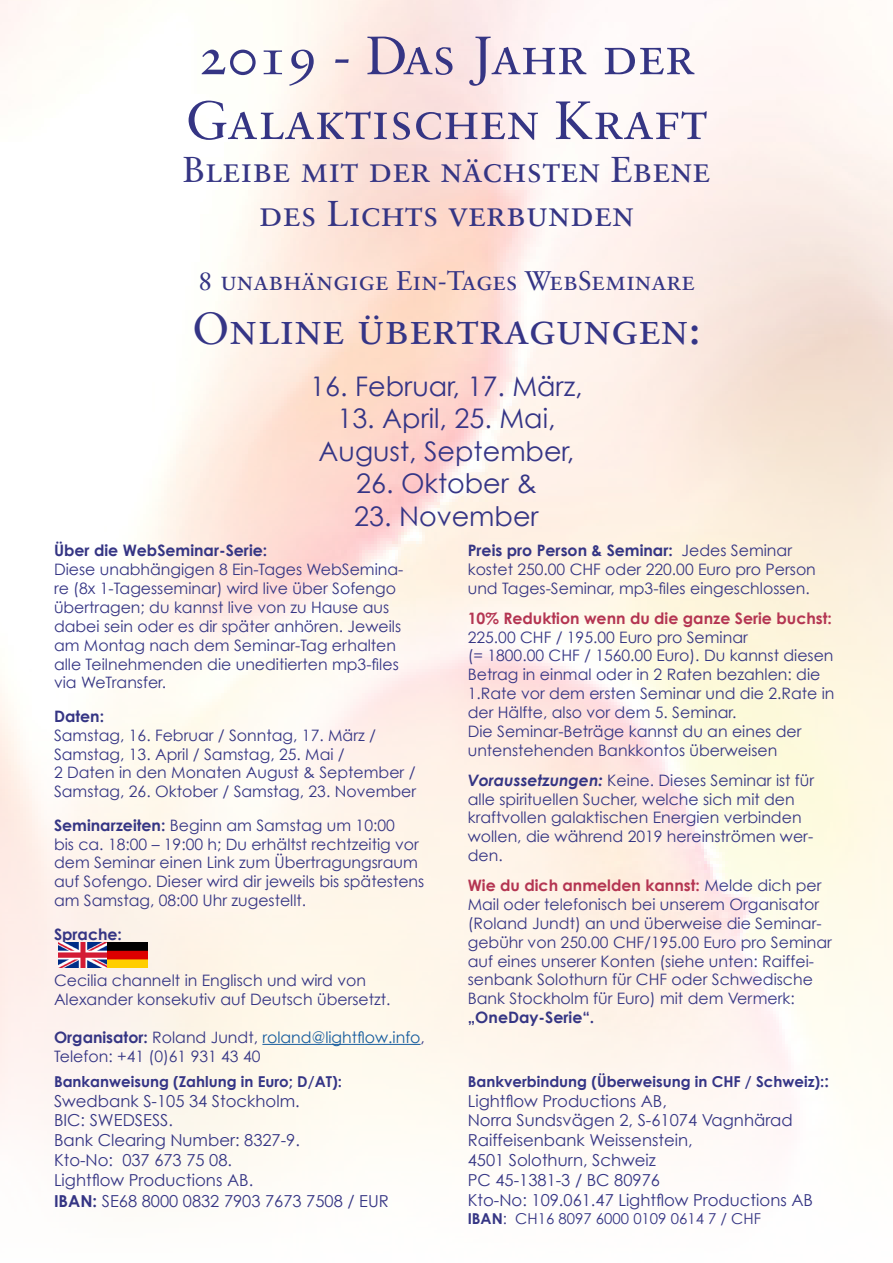
<style>
.page{position:relative;width:893px;height:1263px;background:#fff}
.page>*{position:absolute;margin:0;border:0;box-sizing:border-box;transform-origin:0 0}
.t1{font:54px "Sabon Roman SC";color:#353584}
.t2{font:45px "Sabon Roman SC";color:#353586}
.t3{font:36px "Sabon Roman SC";color:#353584}
.t4{font:27px "Century Gothic";color:#353586}
.t5{font:27px "Sabon Roman SC";color:#353586}
.t6{font:16.5px "Century Gothic";color:#353584}
.t7{font:15.75px/18.9px "Century Gothic";color:#353584}
.t8{font:700 15.75px "Century Gothic";color:#353584}
.t9{font:700 15.75px/18.9px "Century Gothic";color:#b43552}
.t10{font:15.75px "Century Gothic";color:#175d9e}
.t11{font:700 15px "Century Gothic";color:#353586}
.t12{font:15px "Century Gothic";color:#353584}
.s1{color:#353584}
.s2{font-weight:700}
.s3{font-weight:700;color:#353584}
.s4{font-weight:400}
.s5{font-weight:400;color:#353584}
.s6{font-weight:700;font-style:italic}
.s7{font-weight:700;color:#b43552}
.s8{color:#353586}
.s9{font-size:16.5px;color:#353584}
</style>
<div class="page">
<img style="left:0;top:0;width:893px;height:1192px">
<hr style="left:262px;top:1044px;width:159px;height:1px;background:#175d9e">
<img style="left:58px;top:943px;width:90px;height:24px">
<p class="t1" style="left:198px;top:23px;width:499px">2019 - Das Jahr der</p>
<p class="t1" style="left:185px;top:88px;width:524px">Galaktischen Kraft</p>
<p class="t3" style="left:182px;top:148px;width:530px">Bleibe mit der nächsten Ebene</p>
<p class="t3" style="left:259px;top:192px;width:377px">des Lichts verbunden</p>
<p class="t5" style="left:198px;top:265px;width:498px"><span class="s1">8 unabhängige</span> Ein-Tages WebSeminare</p>
<p class="t2" style="left:192px;top:302px;width:510px">Online übertragungen:</p>
<p class="t4" style="left:310px;top:370px;width:274px">16. Februar, 17. März,</p>
<p class="t4" style="left:337px;top:402px;width:220px">13. April, 25. Mai,</p>
<p class="t4" style="left:319px;top:434px;width:257px">August, September,</p>
<p class="t4" style="left:356px;top:467px;width:182px">26. Oktober &amp;</p>
<p class="t4" style="left:354px;top:499px;width:186px">23. November</p>
<p class="t8" style="left:54px;top:540px;width:215px">Über die WebSeminar-Serie:</p>
<p class="t7" style="left:54px;top:560px;width:351px">Diese unabhängigen 8 Ein-Tages WebSemina&shy;re (8x 1-Tagesseminar) wird live über Sofengo übertragen; du kannst live von zu Hause aus dabei sein oder es dir später anhören. Jeweils am Montag nach dem Seminar-Tag erhalten alle Teilnehmenden die uneditierten mp3-files via WeTransfer.</p>
<p class="t8" style="left:54px;top:706px;width:52px">Daten:</p>
<p class="t7" style="left:54px;top:725px;width:324px">Samstag, 16. Februar / Sonntag, 17. März /<br>Samstag, 13. April / Samstag, 25. Mai /</p>
<p class="t7" style="left:54px;top:763px;width:364px">2 Daten in den Monaten August &amp; September /<br>Samstag, 26. Oktober / Samstag, 23. November</p>
<p class="t7" style="left:54px;top:815px;width:372px"><span class="s2">Seminarzeiten:</span> Beginn am Samstag um 10:00<br>bis ca. 18:00 – 19:00 h; Du erhältst rechtzeitig vor dem Seminar einen Link zum Übertragungsraum auf Sofengo. Dieser wird dir jeweils bis spätestens am Samstag, 08:00 Uhr zugestellt.</p>
<p class="t8" style="left:54px;top:924px;width:70px">Sprache:</p>
<p class="t7" style="left:54px;top:971px;width:314px">Cecilia channelt in Englisch und wird von</p>
<p class="t7" style="left:54px;top:990px;width:338px">Alexander konsekutiv auf Deutsch übersetzt.</p>
<p class="t10" style="left:54px;top:1027px;width:372px"><span class="s3">Organisator:</span> <span class="s1">Roland Jundt,</span> roland@lightflow.info<span class="s1">,</span></p>
<p class="t7" style="left:54px;top:1046px;width:208px">Telefon: +41 (0)61 931 43 40</p>
<p class="t8" style="left:468px;top:540px;width:326px">Preis pro Person &amp; Seminar: <span class="s4">Jedes Seminar</span></p>
<p class="t7" style="left:468px;top:560px;width:350px">kostet 250.00 CHF oder 220.00 Euro pro Person und Tages-Seminar, mp3-files eingeschlossen.</p>
<p class="t9" style="left:468px;top:608px;width:366px">10% Reduktion wenn du die ganze Serie buchst:<br><span class="s5">225.00 CHF / 195.00 Euro pro Seminar</span></p>
<p class="t7" style="left:468px;top:646px;width:368px">(= 1800.00 CHF / 1560.00 Euro). Du kannst diesen Betrag in einmal oder in 2 Raten bezahlen: die 1.Rate vor dem ersten Seminar und die 2.Rate in der Hälfte, also vor dem 5. Seminar.</p>
<p class="t7" style="left:468px;top:722px;width:335px">Die Seminar-Beträge kannst du an eines der</p>
<p class="t7" style="left:468px;top:741px;width:311px">untenstehenden Bankkontos überweisen</p>
<p class="t7" style="left:468px;top:770px;width:348px"><span class="s6">Voraussetzungen:</span> Keine. Dieses Seminar ist für alle spirituellen Sucher, welche sich mit den</p>
<p class="t7" style="left:468px;top:808px;width:335px">kraftvollen galaktischen Energien verbinden</p>
<p class="t7" style="left:468px;top:827px;width:347px">wollen, die während 2019 hereinströmen wer&shy;den.</p>
<p class="t7" style="left:468px;top:876px;width:366px"><span class="s7">Wie du dich anmelden kannst:</span> Melde dich per Mail oder telefonisch bei unserem Organisator (Roland Jundt) an und überweise die Seminar&shy;gebühr von 250.00 CHF/195.00 Euro pro Seminar auf eines unserer Konten (siehe unten: Raiffei&shy;senbank Solothurn für CHF oder Schwedische Bank Stockholm für Euro) mit dem Vermerk: <span class="s2">„OneDay-Serie“.</span></p>
<p class="t11" style="left:54px;top:1072px;width:289px">Bankanweisung (Zahlung in Euro; D/AT):</p>
<p class="t6" style="left:54px;top:1090px;width:247px">Swedbank S-105 34 Stockholm.</p>
<p class="t6" style="left:54px;top:1110px;width:120px">BIC: SWEDSESS.</p>
<p class="t6" style="left:54px;top:1130px;width:247px">Bank Clearing Number: 8327-9.</p>
<p class="t6" style="left:54px;top:1150px;width:180px"><span class="s8">Kto-No:</span> 037 673 75 08.</p>
<p class="t6" style="left:54px;top:1170px;width:201px">Lightflow Productions AB.</p>
<p class="t6" style="left:54px;top:1191px;width:336px"><span class="s2">IBAN:</span> SE68 8000 0832 7903 7673 7508 / EUR</p>
<p class="t11" style="left:468px;top:1072px;width:363px">Bankverbindung (Überweisung in CHF / Schweiz):<span class="s9">:</span></p>
<p class="t6" style="left:468px;top:1090px;width:201px">Lightflow Productions AB,</p>
<p class="t6" style="left:468px;top:1110px;width:327px">Norra Sundsvägen 2, S-61074 Vagnhärad</p>
<p class="t6" style="left:468px;top:1130px;width:226px">Raiffeisenbank Weissenstein,</p>
<p class="t6" style="left:468px;top:1150px;width:190px">4501 Solothurn, Schweiz</p>
<p class="t6" style="left:468px;top:1170px;width:194px">PC 45-1381-3 / BC 80976</p>
<p class="t6" style="left:468px;top:1189px;width:347px"><span class="s8">Kto-No:</span> 109.061.47 Lightflow Productions AB</p>
<p class="t12" style="left:468px;top:1209px;width:295px"><span class="s2">IBAN</span>: CH16 8097 6000 0109 0614 7 / CHF</p>
</div>
